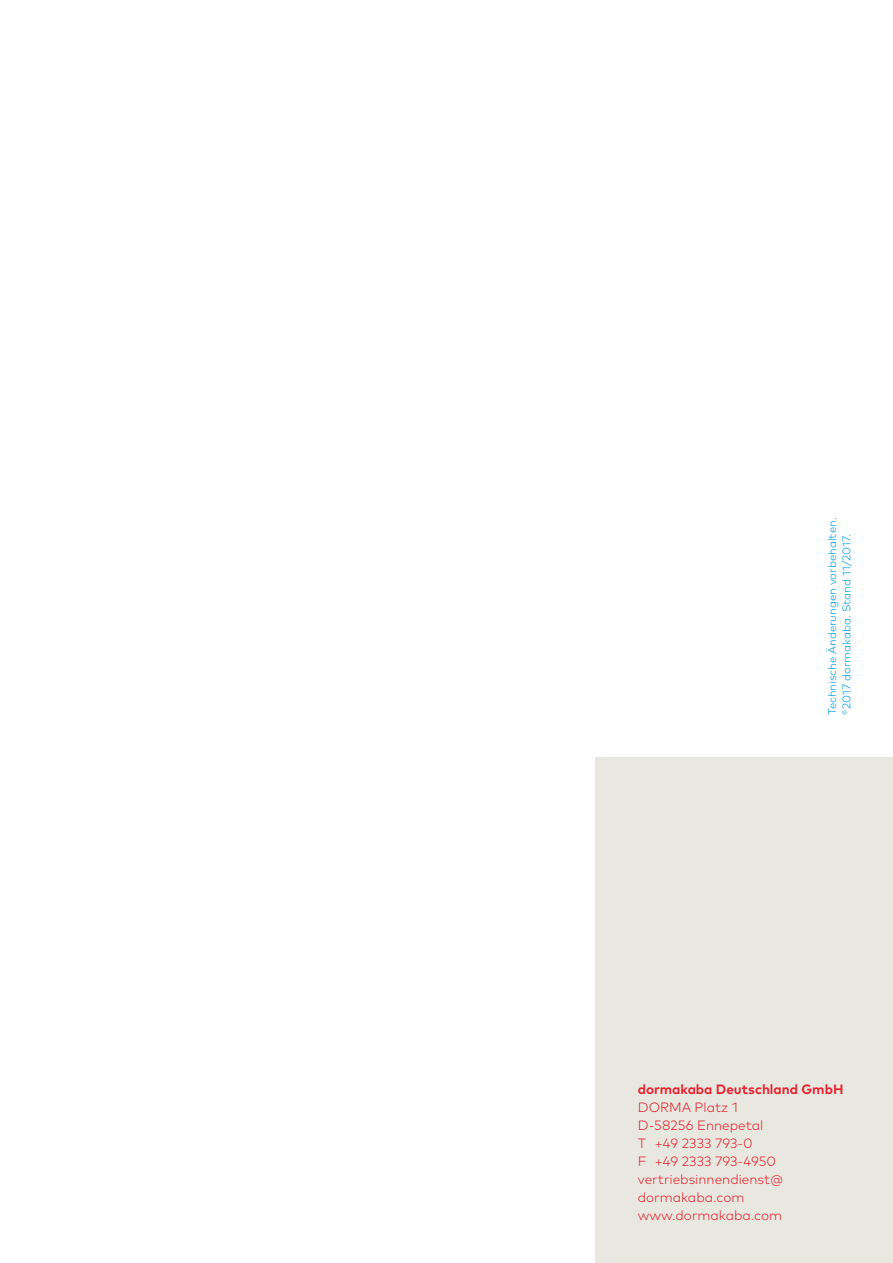
<style>
.page{position:relative;width:893px;height:1263px;background:#fff}
.page>*{position:absolute;margin:0;border:0;box-sizing:border-box;transform-origin:0 0}
.t1{font:300 13.5px/18px "Mark Pro";color:#e52330}
.t2{font:700 13.5px "Mark Pro";color:#e52330}
.t3{font:300 11.25px/14.2px "Mark Pro";color:#009fe3}
</style>
<div class="page">
<div style="left:595px;top:758px;width:298px;height:505px;background:#e9e8e0"></div>
<p class="t3" style="left:826px;top:715px;width:199px;rotate:-90deg">Technische Änderungen vorbehalten. <sup>©</sup> 2017 dormakaba. Stand 11/2017.</p>
<p class="t2" style="left:638px;top:1085px;width:207px">dormakaba Deutschland GmbH</p>
<p class="t1" style="left:638px;top:1100px;width:147px">DORMA Platz 1<br>D-58256 Ennepetal<br>T +49 2333 793-0<br>F +49 2333 793-4950 vertriebsinnendienst@ dormakaba.com www.dormakaba.com</p>
</div>
